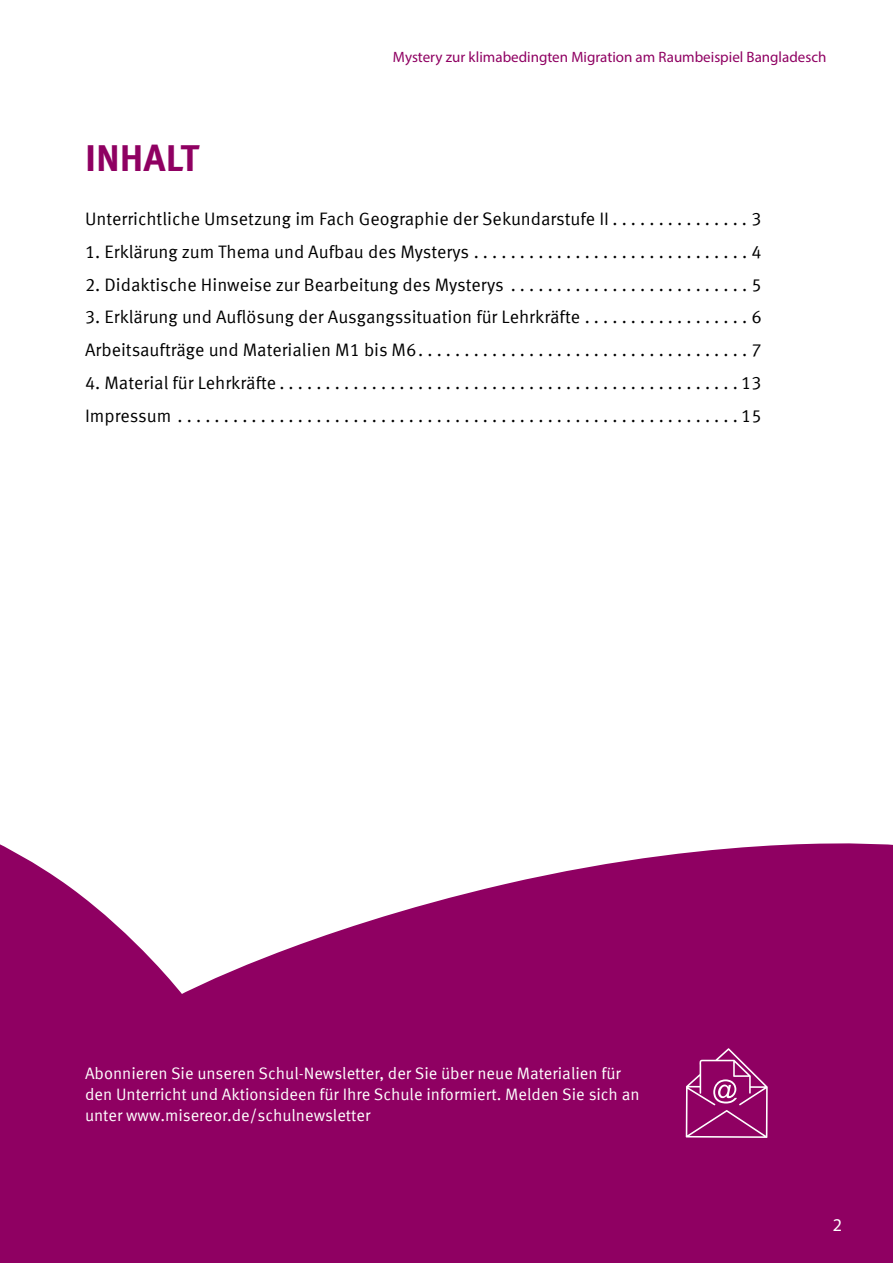
<style>
.page{position:relative;width:893px;height:1263px;background:#fff}
.page>*{position:absolute;margin:0;border:0;box-sizing:border-box;transform-origin:0 0}
.t1{font:700 37.5px "Meta Offc";color:#8f0062}
.t2{font:18px/32.7px "Meta Offc Norm";color:#000}
.t3{font:18px "Myriad Pro";color:#fff}
.t4{font:16.5px/21px "Meta Offc Norm";color:#fff}
.t5{font:15px "Myriad Pro";color:#8f0062}
</style>
<div class="page">
<svg style="left:0;top:843px;width:893px;height:420px;background:#9d1f75"></svg>
<svg style="left:685px;top:1048px;width:83px;height:90px;background:#9f2679"></svg>
<h1 class="t1" style="left:85px;top:136px;width:116px">INHALT</h1>
<p class="t5" style="left:393px;top:48px;width:435px">Mystery zur klimabedingten Migration am Raumbeispiel Bangladesch</p>
<p class="t2" style="left:85px;top:203px;width:678px">Unterrichtliche Umsetzung im Fach Geographie der Sekundarstufe II . . . . . . . . . . . . . . . 3</p>
<p class="t2" style="left:85px;top:236px;width:678px">1. Erklärung zum Thema und Aufbau des Mysterys . . . . . . . . . . . . . . . . . . . . . . . . . . . . . . 4</p>
<p class="t2" style="left:85px;top:268px;width:678px">2. Didaktische Hinweise zur Bearbeitung des Mysterys . . . . . . . . . . . . . . . . . . . . . . . . . . 5</p>
<p class="t2" style="left:85px;top:301px;width:678px">3. Erklärung und Auflösung der Ausgangssituation für Lehrkräfte . . . . . . . . . . . . . . . . . . 6<br>Arbeitsaufträge und Materialien M1 bis M6 . . . . . . . . . . . . . . . . . . . . . . . . . . . . . . . . . . . . 7</p>
<p class="t2" style="left:85px;top:367px;width:678px">4. Material für Lehrkräfte . . . . . . . . . . . . . . . . . . . . . . . . . . . . . . . . . . . . . . . . . . . . . . . . . 13<br>Impressum . . . . . . . . . . . . . . . . . . . . . . . . . . . . . . . . . . . . . . . . . . . . . . . . . . . . . . . . . . . . 15</p>
<p class="t4" style="left:85px;top:1063px;width:556px">Abonnieren Sie unseren Schul-Newsletter, der Sie über neue Materialien für den Unterricht und Aktionsideen für Ihre Schule informiert. Melden Sie sich an unter www.misereor.de/schulnewsletter</p>
<p class="t3" style="left:833px;top:1214px;width:11px">2</p>
</div>
